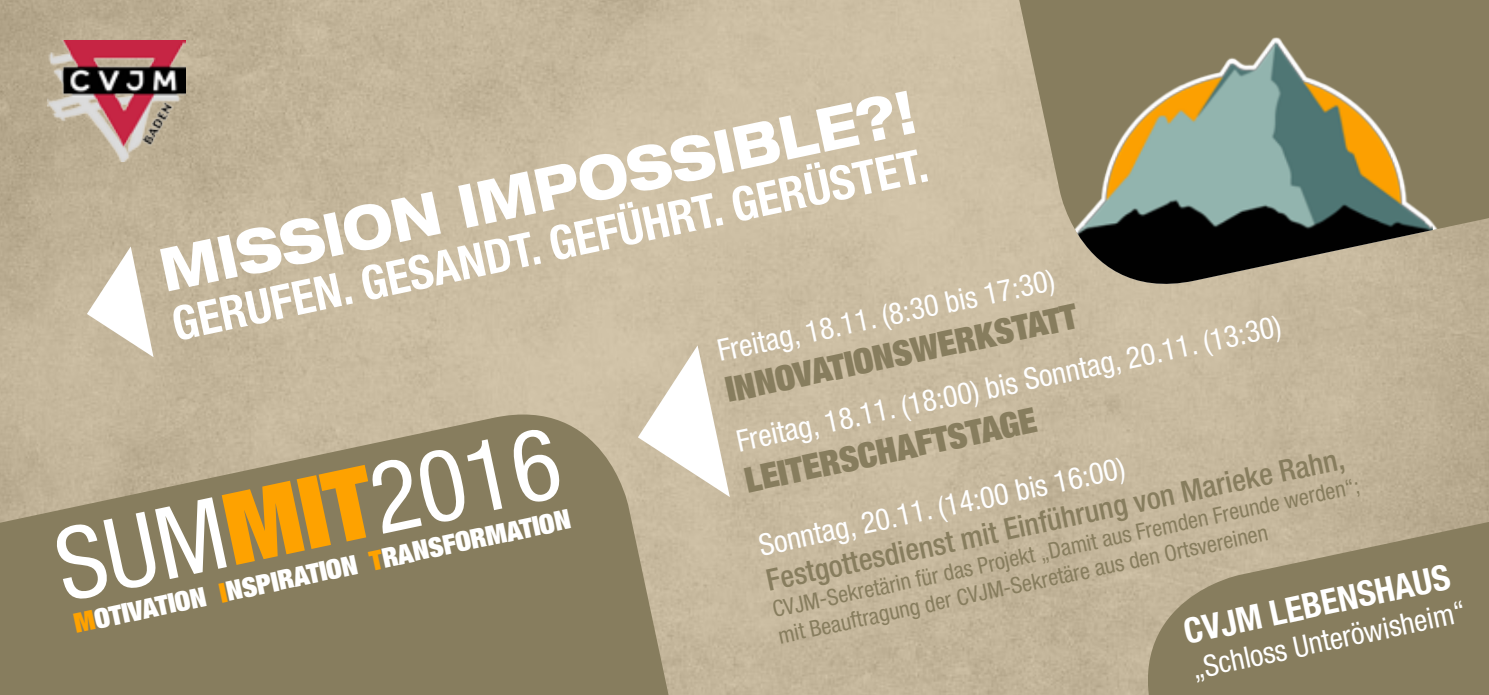
<style>
.page{position:relative;width:1489px;height:695px;background:#fff}
.page>*{position:absolute;margin:0;border:0;box-sizing:border-box;transform-origin:0 0}
.t1{font:condensed 99.75px "Helvetica Neue LT Pro";color:#fff}
.t2{font:800 expanded 60px "Helvetica Neue LT Std";color:#fff;scale:.83 1}
.t3{font:700 condensed 47px "Helvetica Neue LT Std";color:#fff}
.t4{font:900 condensed 35px "Helvetica Neue LT Std";color:#877d5e}
.t5{font:700 condensed 35px "Helvetica Neue LT Std";color:#fff}
.t6{font:condensed 30px "Helvetica Neue LT Pro";color:#fff}
.t7{font:500 condensed 30px "Helvetica Neue LT Std";color:#877d5e}
.t8{font:condensed 29.5px "Helvetica Neue LT Std";color:#fff}
.t9{font:900 condensed 27.25px "Helvetica Neue LT Std";color:#fff}
.t10{font:condensed 22.5px/27px "Helvetica Neue LT Pro";color:#877d5e}
.s1{font-family:"Helvetica Neue LT Std";font-weight:900;color:#fea200}
.s2{color:#fea200}
</style>
<div class="page">
<div style="left:0;top:0;width:1488px;height:694px;background:#c7b99e"></div>
<img style="left:47px;top:41px;width:139px;height:121px">
<svg style="left:940px;top:0;width:548px;height:304px"></svg>
<svg style="left:1071px;top:36px;width:367px;height:268px"></svg>
<img style="left:1075px;top:40px;width:357px;height:254px">
<svg style="left:0;top:394px;width:693px;height:300px;fill:#877d5e"></svg>
<svg style="left:1127px;top:492px;width:361px;height:202px;fill:#877d5e"></svg>
<svg style="left:87px;top:246px;width:66px;height:111px"></svg>
<svg style="left:638px;top:345px;width:91px;height:152px"></svg>
<h2 class="t2" style="left:153px;top:233px;width:930px;rotate:-12deg">MISSION IMPOSSIBLE?!</h2>
<h3 class="t3" style="left:167px;top:297px;width:773px;rotate:-12deg">GERUFEN. GESANDT. GEFÜHRT. GERÜSTET.</h3>
<h3 class="t6" style="left:714px;top:334px;width:345px;rotate:-12deg">Freitag, 18.11. (8:30 bis 17:30)</h3>
<h3 class="t4" style="left:721px;top:368px;width:360px;rotate:-12deg">INNOVATIONSWERKSTATT</h3>
<h3 class="t6" style="left:733px;top:424px;width:557px;rotate:-12deg">Freitag, 18.11. (18:00) bis Sonntag, 20.11. (13:30)</h3>
<h3 class="t4" style="left:740px;top:458px;width:298px;rotate:-12deg">LEITERSCHAFTSTAGE</h3>
<h1 class="t1" style="left:45px;top:510px;width:514px;rotate:-12deg">SUM<span class="s1">MIT</span>2016</h1>
<h3 class="t7" style="left:762px;top:563px;width:592px;rotate:-12deg">Festgottesdienst mit Einführung von Marieke Rahn,</h3>
<h3 class="t6" style="left:755px;top:528px;width:375px;rotate:-12deg">Sonntag, 20.11. (14:00 bis 16:00)</h3>
<p class="t10" style="left:770px;top:596px;width:601px;rotate:-12deg">CVJM-Sekretärin für das Projekt „Damit aus Fremden Freunde werden“; mit Beauftragung der CVJM-Sekretäre aus den Ortsvereinen</p>
<p class="t9" style="left:71px;top:606px;width:508px;rotate:-12deg"><span class="s2">M</span>OTIVATION <span class="s2">I</span>NSPIRATION <span class="s2">T</span>RANSFORMATION</p>
<h3 class="t5" style="left:1179px;top:611px;width:272px;rotate:-12deg">CVJM LEBENSHAUS</h3>
<h3 class="t8" style="left:1188px;top:652px;width:281px;rotate:-12deg">„Schloss Unteröwisheim“</h3>
</div>
